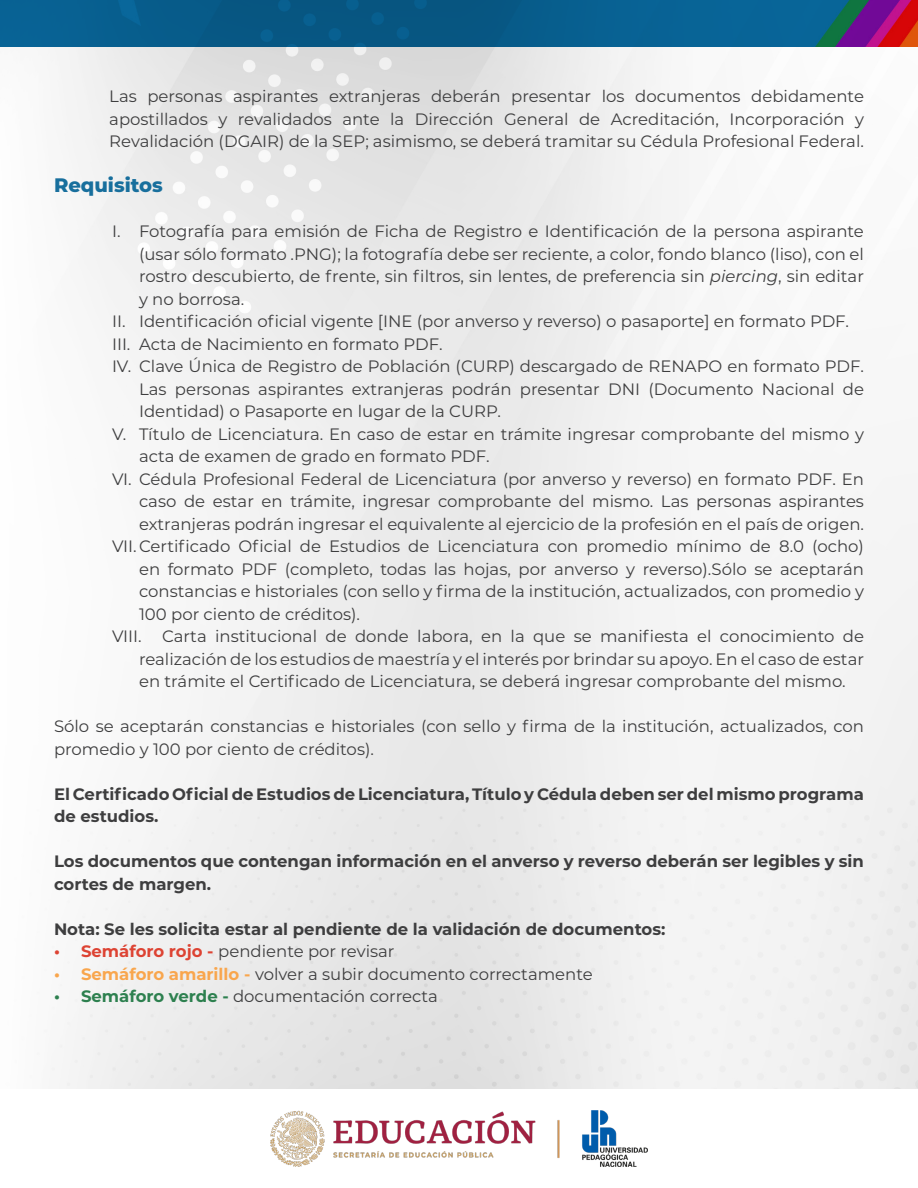
<style>
.page{position:relative;width:918px;height:1188px;background:#fff}
.page>*{position:absolute;margin:0;border:0;box-sizing:border-box;transform-origin:0 0}
.t1{font:800 19.5px "Montserrat";color:#186f9d}
.t2{font:16.5px/22.5px "Montserrat";color:#3e3e3f;text-align:justify}
.t3{font:700 16.5px/22.5px "Montserrat";color:#3e3e3f}
.s1{font-style:italic}
.s2{font-weight:700;color:#dd4333}
.s3{font-weight:700;color:#f9a64d}
.s4{font-weight:700;color:#2d804f}
</style>
<div class="page">
<img style="left:0;top:0;width:918px;height:47px">
<img style="left:271px;top:1111px;width:376px;height:56px">
<p class="t2" style="left:109px;top:85px;width:756px">Las personas aspirantes extranjeras deberán presentar los documentos debidamente apostillados y revalidados ante la Dirección General de Acreditación, Incorporación y Revalidación (DGAIR) de la SEP; asimismo, se deberá tramitar su Cédula Profesional Federal.</p>
<p class="t1" style="left:54px;top:171px;width:110px">Requisitos</p>
<p class="t2" style="left:139px;top:220px;width:726px;text-indent:-27px">I. Fotografía para emisión de Ficha de Registro e Identificación de la persona aspirante (usar sólo formato .PNG); la fotografía debe ser reciente, a color, fondo blanco (liso), con el rostro descubierto, de frente, sin filtros, sin lentes, de preferencia sin <span class="s1">piercing</span>, sin editar y no borrosa.</p>
<p class="t2" style="left:112px;top:310px;width:739px">II. Identificación oficial vigente [INE (por anverso y reverso) o pasaporte] en formato PDF.</p>
<p class="t2" style="left:112px;top:332px;width:332px">III. Acta de Nacimiento en formato PDF.</p>
<p class="t2" style="left:139px;top:355px;width:726px;text-indent:-27px">IV. Clave Única de Registro de Población (CURP) descargado de RENAPO en formato PDF.<br>Las personas aspirantes extranjeras podrán presentar DNI (Documento Nacional de Identidad) o Pasaporte en lugar de la CURP.</p>
<p class="t2" style="left:139px;top:422px;width:727px;text-indent:-27px">V. Título de Licenciatura. En caso de estar en trámite ingresar comprobante del mismo y acta de examen de grado en formato PDF.</p>
<p class="t2" style="left:139px;top:467px;width:727px;text-indent:-27px">VI. Cédula Profesional Federal de Licenciatura (por anverso y reverso) en formato PDF. En caso de estar en trámite, ingresar comprobante del mismo. Las personas aspirantes extranjeras podrán ingresar el equivalente al ejercicio de la profesión en el país de origen.</p>
<p class="t2" style="left:139px;top:535px;width:727px;text-indent:-27px">VII.Certificado Oficial de Estudios de Licenciatura con promedio mínimo de 8.0 (ocho) en formato PDF (completo, todas las hojas, por anverso y reverso).Sólo se aceptarán constancias e historiales (con sello y firma de la institución, actualizados, con promedio y 100 por ciento de créditos).</p>
<p class="t2" style="left:139px;top:625px;width:727px;text-indent:-27px">VIII. Carta institucional de donde labora, en la que se manifiesta el conocimiento de realización de los estudios de maestría y el interés por brindar su apoyo. En el caso de estar en trámite el Certificado de Licenciatura, se deberá ingresar comprobante del mismo.</p>
<p class="t2" style="left:54px;top:715px;width:812px">Sólo se aceptarán constancias e historiales (con sello y firma de la institución, actualizados, con promedio y 100 por ciento de créditos).</p>
<p class="t3" style="left:54px;top:782px;width:811px">El Certificado Oficial de Estudios de Licenciatura, Título y Cédula deben ser del mismo programa de estudios.</p>
<p class="t3" style="left:54px;top:849px;width:811px">Los documentos que contengan información en el anverso y reverso deberán ser legibles y sin cortes de margen.</p>
<p class="t3" style="left:54px;top:917px;width:613px">Nota: Se les solicita estar al pendiente de la validación de documentos:</p>
<p class="t2" style="left:54px;top:940px;width:342px"><span class="s2">• Semáforo rojo -</span> pendiente por revisar</p>
<p class="t2" style="left:54px;top:962px;width:540px"><span class="s3">• Semáforo amarillo -</span> volver a subir documento correctamente</p>
<p class="t2" style="left:54px;top:985px;width:385px"><span class="s4">• Semáforo verde -</span> documentación correcta</p>
</div>
